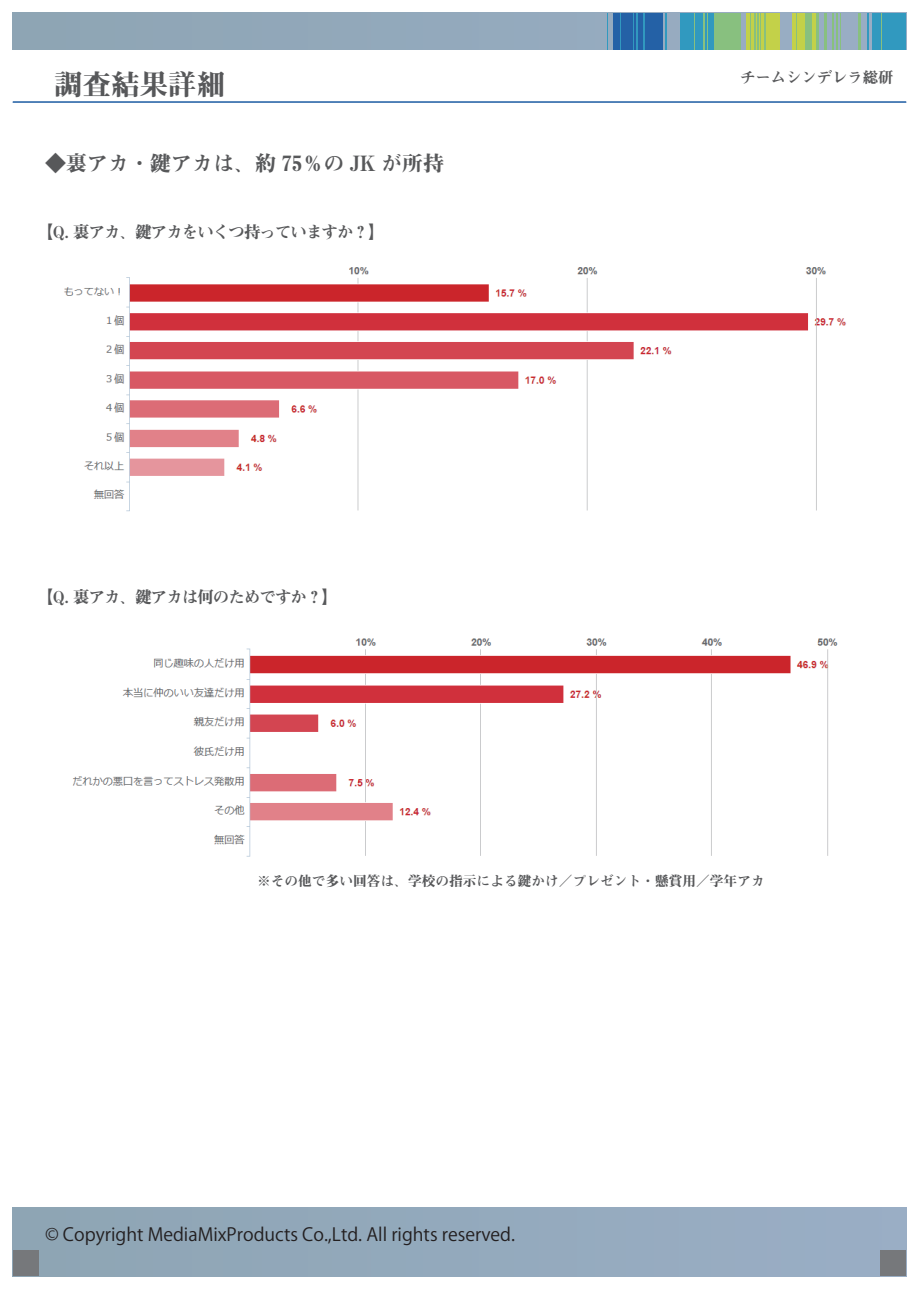
<style>
.page{position:relative;width:919px;height:1289px;background:#fff}
.page>*{position:absolute;margin:0;border:0;box-sizing:border-box;transform-origin:0 0}
.t1{font:28.5px "Midashi Min Pr 5 MA31";color:#57585a}
.t2{font:21px "Midashi Min Pr 5 MA31";color:#57585a}
.t3{font:18px "Koz Go Pr 6 N";color:#231f20}
.t4{font:16.5px "Midashi Min Pr 5 MA31";letter-spacing:-.06em;color:#57585a}
.t5{font:15.3px "Midashi Min Pr 5 MA31";color:#57585a}
.t6{font:13.65px "Midashi Min Pr 5 MA31";color:#57585a}
</style>
<div class="page">
<div style="left:13px;top:13px;width:893px;height:36px;background:#92a8ba"></div>
<div style="left:872px;top:13px;width:33px;height:36px;background:#3199bf"></div>
<div style="left:613px;top:13px;width:50px;height:36px;background:#2461a6"></div>
<div style="left:800px;top:13px;width:18px;height:36px;background:#88c07f"></div>
<hr style="left:824px;top:13px;width:2px;height:36px;background:#88c07f">
<hr style="left:857px;top:13px;width:3px;height:36px;background:#88c07f">
<hr style="left:835px;top:13px;width:2px;height:36px;background:#88c07f">
<div style="left:711px;top:13px;width:29px;height:36px;background:#88c07f"></div>
<hr style="left:636px;top:13px;width:1px;height:36px;background:#3199bf">
<div style="left:680px;top:13px;width:34px;height:36px;background:#3199bf"></div>
<div style="left:792px;top:13px;width:12px;height:36px;background:#c3d149"></div>
<div style="left:746px;top:13px;width:34px;height:36px;background:#c3d149"></div>
<hr style="left:812px;top:13px;width:4px;height:36px;background:#c3d149">
<hr style="left:866px;top:13px;width:1px;height:36px;background:#3199bf">
<hr style="left:643px;top:13px;width:1px;height:36px;background:#3199bf">
<hr style="left:644px;top:13px;width:1px;height:36px;background:#3199bf">
<hr style="left:607px;top:13px;width:1px;height:36px;background:#3199bf">
<hr style="left:633px;top:13px;width:1px;height:36px;background:#3199bf">
<hr style="left:665px;top:13px;width:1px;height:36px;background:#3199bf">
<hr style="left:620px;top:13px;width:1px;height:36px;background:#3199bf">
<hr style="left:831px;top:13px;width:1px;height:36px;background:#88c07f">
<hr style="left:764px;top:13px;width:1px;height:36px;background:#88c07f">
<hr style="left:703px;top:13px;width:1px;height:36px;background:#88c07f">
<hr style="left:757px;top:13px;width:1px;height:36px;background:#88c07f">
<hr style="left:753px;top:13px;width:2px;height:36px;background:#88c07f">
<hr style="left:795px;top:13px;width:1px;height:36px;background:#88c07f">
<hr style="left:840px;top:13px;width:1px;height:36px;background:#88c07f">
<hr style="left:881px;top:13px;width:1px;height:36px;background:#88c07f">
<hr style="left:750px;top:13px;width:1px;height:36px;background:#88c07f">
<hr style="left:694px;top:13px;width:1px;height:36px;background:#88c07f">
<hr style="left:760px;top:13px;width:1px;height:36px;background:#88c07f">
<hr style="left:707px;top:13px;width:1px;height:36px;background:#88c07f">
<div style="left:13px;top:1207px;width:893px;height:69px;background:#93a9bc"></div>
<div style="left:13px;top:1250px;width:25px;height:26px;background:#76787b"></div>
<div style="left:880px;top:1250px;width:26px;height:26px;background:#76787b"></div>
<hr style="left:13px;top:101px;width:893px;height:2px;background:#2461a6">
<img style="left:64px;top:267px;width:782px;height:245px">
<img style="left:72px;top:638px;width:766px;height:219px">
<h1 class="t1" style="left:54px;top:63px;width:173px">調査結果詳細</h1>
<p class="t5" style="left:740px;top:66px;width:155px">チームシンデレラ総研</p>
<p class="t2" style="left:45px;top:147px;width:400px">◆裏アカ・鍵アカは、約 75％の JK が所持</p>
<p class="t4" style="left:37px;top:219px;width:349px">【Q. 裏アカ、鍵アカをいくつ持っていますか？】</p>
<p class="t4" style="left:37px;top:584px;width:303px">【Q. 裏アカ、鍵アカは何のためですか？】</p>
<p class="t6" style="left:257px;top:870px;width:509px">※その他で多い回答は、学校の指示による鍵かけ／プレゼント・懸賞用／学年アカ</p>
<p class="t3" style="left:45px;top:1223px;width:471px">© Copyright MediaMixProducts Co.,Ltd. All rights reserved.</p>
</div>
